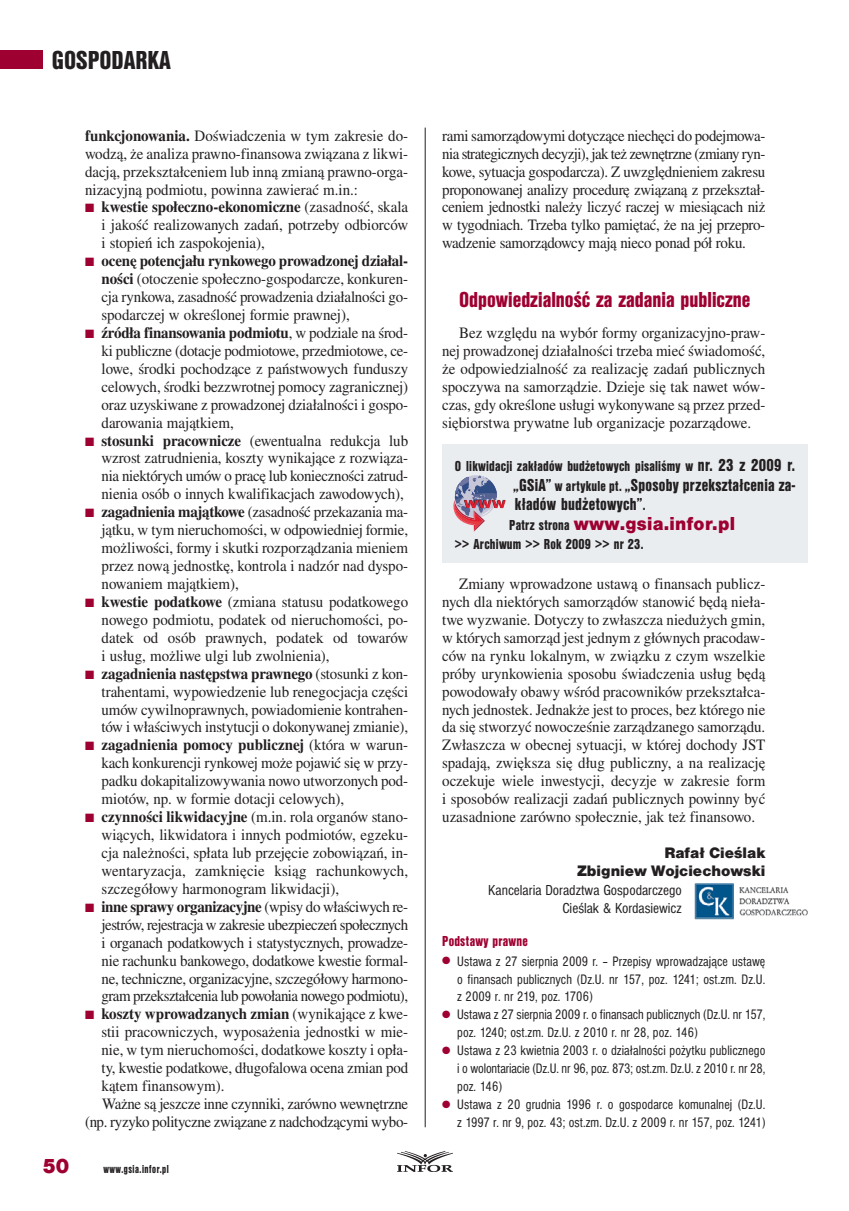
<style>
.page{position:relative;width:849px;height:1211px;background:#fff}
.page>*{position:absolute;margin:0;border:0;box-sizing:border-box;transform-origin:0 0}
.t1{font:27px "Nimbus San DEE Blac Cond";color:#231f20}
.t2{font:22.5px "Nimbus San DEE Blac Cond";color:#9e0031}
.t3{font:21px "Nimbus San DEE Blac";color:#9e0031;scale:.95 1}
.t4{font:19.5px "Nimbus San DEE Blac";letter-spacing:.015em;color:#9e0031;scale:.95 1}
.t5{font:18px/19.5px "Nimbus San DEE Blac Cond";letter-spacing:.015em;color:#231f20;scale:.95 1}
.t6{font:15.75px/18px "Nimbus Rom No 9 LEE";letter-spacing:-.005em;color:#231f20;text-align:justify;scale:.95 1}
.t7{font:500 15.75px "Nimbus Rom No 9 LEE";color:#231f20;scale:.95 1}
.t8{font:15.75px/18px "Nimbus San DEE Blac";color:#231f20;text-align:right}
.t9{font:15px "Nimbus San DEE Blac Cond";letter-spacing:.015em;color:#231f20;scale:.95 1}
.t10{font:condensed 15px/17.9px "Nimbus San DEE";color:#231f20;text-align:right}
.t11{font:15px "Nimbus San DEE Blac Cond";letter-spacing:.015em;color:#9e0031;scale:.95 1}
.t12{font:condensed 14.25px/18px "Nimbus San DEE";letter-spacing:.005em;color:#231f20;text-align:justify;scale:.95 1}
.t13{font:12px "Nimbus San DEE Blac Cond";letter-spacing:.05em;color:#231f20;scale:.85 1}
.s1{font-weight:500}
.s2{color:#9e0031}
.s3{font-weight:400}
.s4{font-size:18px}
.s5{font-size:15px}
.s6{font-family:"Nimbus San DEE Blac Cond";font-size:15px;color:#231f20}
</style>
<div class="page">
<img style="left:398px;top:1151px;width:55px;height:20px">
<hr style="left:425px;top:128px;width:1px;height:999px;background:#231f20">
<div style="left:0;top:51px;width:43px;height:18px;background:#9e0031"></div>
<div style="left:442px;top:444px;width:366px;height:118px;background:#e9edf0"></div>
<svg style="left:453px;top:475px;width:53px;height:56px"></svg>
<img style="left:694px;top:883px;width:114px;height:37px">
<h1 class="t1" style="left:52px;top:50px;width:121px">GOSPODARKA</h1>
<p class="t6" style="left:85px;top:128px;width:342px"><span class="s1">funkcjonowania.</span> Doświadczenia w tym zakresie do&shy;wodzą, że analiza prawno-finansowa związana z likwi&shy;dacją, przekształceniem lub inną zmianą prawno-orga&shy;nizacyjną podmiotu, powinna zawierać m.in.:</p>
<p class="t6" style="left:102px;top:199px;width:324px;text-indent:-16px"><span class="s2">■</span> <span class="s1">kwestie społeczno-ekonomiczne</span> (zasadność, skala i jakość realizowanych zadań, potrzeby odbiorców i stopień ich zaspokojenia),</p>
<p class="t6" style="left:102px;top:253px;width:324px;text-indent:-16px"><span class="s2">■</span> <span class="s1">ocenę potencjału rynkowego prowadzonej działal&shy;ności</span> (otoczenie społeczno-gospodarcze, konkuren&shy;cja rynkowa, zasadność prowadzenia działalności go&shy;spodarczej w określonej formie prawnej),</p>
<p class="t6" style="left:102px;top:325px;width:324px;text-indent:-16px"><span class="s2">■</span> <span class="s1">źródła finansowania podmiotu</span>, w podziale na środ&shy;ki publiczne (dotacje podmiotowe, przedmiotowe, ce&shy;lowe, środki pochodzące z państwowych funduszy celowych, środki bezzwrotnej pomocy zagranicznej) oraz uzyskiwane z prowadzonej działalności i gospo&shy;darowania majątkiem,</p>
<p class="t6" style="left:102px;top:432px;width:324px;text-indent:-16px"><span class="s2">■</span> <span class="s1">stosunki pracownicze</span> (ewentualna redukcja lub wzrost zatrudnienia, koszty wynikające z rozwiąza&shy;nia niektórych umów o pracę lub konieczności zatrud&shy;nienia osób o innych kwalifikacjach zawodowych),</p>
<p class="t6" style="left:102px;top:504px;width:324px;text-indent:-16px"><span class="s2">■</span> <span class="s1">zagadnienia majątkowe</span> (zasadność przekazania ma&shy;jątku, w tym nieruchomości, w odpowiedniej formie, możliwości, formy i skutki rozporządzania mieniem przez nową jednostkę, kontrola i nadzór nad dyspo&shy;nowaniem majątkiem),</p>
<p class="t6" style="left:102px;top:594px;width:324px;text-indent:-16px"><span class="s2">■</span> <span class="s1">kwestie podatkowe</span> (zmiana statusu podatkowego nowego podmiotu, podatek od nieruchomości, po&shy;datek od osób prawnych, podatek od towarów i usług, możliwe ulgi lub zwolnienia),</p>
<p class="t6" style="left:102px;top:666px;width:324px;text-indent:-16px"><span class="s2">■</span> <span class="s1">zagadnienia następstwa prawnego</span> (stosunki z kon&shy;trahentami, wypowiedzenie lub renegocjacja części umów cywilnoprawnych, powiadomienie kontrahen&shy;tów i właściwych instytucji o dokonywanej zmianie),</p>
<p class="t6" style="left:102px;top:737px;width:324px;text-indent:-16px"><span class="s2">■</span> <span class="s1">zagadnienia pomocy publicznej</span> (która w warun&shy;kach konkurencji rynkowej może pojawić się w przy&shy;padku dokapitalizowywania nowo utworzonych pod&shy;miotów, np. w formie dotacji celowych),</p>
<p class="t6" style="left:102px;top:809px;width:324px;text-indent:-16px"><span class="s2">■</span> <span class="s1">czynności likwidacyjne</span> (m.in. rola organów stano&shy;wiących, likwidatora i innych podmiotów, egzeku&shy;cja należności, spłata lub przejęcie zobowiązań, in&shy;wentaryzacja, zamknięcie ksiąg rachunkowych, szczegółowy harmonogram likwidacji),</p>
<p class="t6" style="left:102px;top:899px;width:324px;text-indent:-16px"><span class="s2">■</span> <span class="s1">inne sprawy organizacyjne</span> (wpisy do właściwych re&shy;jestrów, rejestracja w zakresie ubezpieczeń społecznych i organach podatkowych i statystycznych, prowadze&shy;nie rachunku bankowego, dodatkowe kwestie formal&shy;ne, techniczne, organizacyjne, szczegółowy harmono&shy;gram przekształcenia lub powołania nowego podmiotu),</p>
<p class="t7" style="left:85px;top:1008px;width:342px"><span class="s2">■</span> koszty wprowadzanych zmian <span class="s3">(wynikające z kwe-</span></p>
<p class="t6" style="left:102px;top:1024px;width:324px">stii pracowniczych, wyposażenia jednostki w mie-</p>
<p class="t6" style="left:102px;top:1042px;width:324px">nie, w tym nieruchomości, dodatkowe koszty i opła-</p>
<p class="t6" style="left:102px;top:1060px;width:324px">ty, kwestie podatkowe, długofalowa ocena zmian pod</p>
<p class="t6" style="left:102px;top:1078px;width:131px">kątem finansowym).</p>
<p class="t6" style="left:102px;top:1096px;width:324px">Ważne są jeszcze inne czynniki, zarówno wewnętrzne</p>
<p class="t6" style="left:85px;top:1114px;width:342px">(np. ryzyko polityczne związane z nadchodzącymi wybo-</p>
<h3 class="t3" style="left:43px;top:1158px;width:30px">50</h3>
<p class="t13" style="left:103px;top:1164px;width:78px">www.gsia.infor.pl</p>
<p class="t6" style="left:442px;top:128px;width:342px">rami samorządowymi dotyczące niechęci do podejmowa&shy;nia strategicznych decyzji), jak też zewnętrzne (zmiany ryn&shy;kowe, sytuacja gospodarcza). Z uwzględnieniem zakresu proponowanej analizy procedurę związaną z przekształ&shy;ceniem jednostki należy liczyć raczej w miesiącach niż w tygodniach. Trzeba tylko pamiętać, że na jej przepro&shy;wadzenie samorządowcy mają nieco ponad pół roku.</p>
<h2 class="t2" style="left:459px;top:291px;width:293px">Odpowiedzialność za zadania publiczne</h2>
<p class="t6" style="left:442px;top:325px;width:342px;text-indent:17px">Bez względu na wybór formy organizacyjno-praw&shy;nej prowadzonej działalności trzeba mieć świadomość, że odpowiedzialność za realizację zadań publicznych spoczywa na samorządzie. Dzieje się tak nawet wów&shy;czas, gdy określone usługi wykonywane są przez przed&shy;siębiorstwa prywatne lub organizacje pozarządowe.</p>
<p class="t9" style="left:455px;top:460px;width:360px">O likwidacji zakładów budżetowych pisaliśmy w <span class="s4">nr. 23 z 2009 r.</span></p>
<p class="t5" style="left:513px;top:475px;width:298px">„GSiA” <span class="s5">w artykule pt.</span> „Sposoby przekształcenia za&shy;kładów budżetowych”<span class="s5">.</span></p>
<p class="t4" style="left:509px;top:516px;width:239px"><span class="s6">Patrz strona</span> www.gsia.infor.pl</p>
<p class="t9" style="left:455px;top:538px;width:200px">&gt;&gt; Archiwum &gt;&gt; Rok 2009 &gt;&gt; nr 23.</p>
<p class="t6" style="left:442px;top:576px;width:342px;text-indent:17px">Zmiany wprowadzone ustawą o finansach publicz&shy;nych dla niektórych samorządów stanowić będą nieła&shy;twe wyzwanie. Dotyczy to zwłaszcza niedużych gmin, w których samorząd jest jednym z głównych pracodaw&shy;ców na rynku lokalnym, w związku z czym wszelkie próby urynkowienia sposobu świadczenia usług będą powodowały obawy wśród pracowników przekształca&shy;nych jednostek. Jednakże jest to proces, bez którego nie da się stworzyć nowocześnie zarządzanego samorządu.<br>Zwłaszcza w obecnej sytuacji, w której dochody JST spadają, zwiększa się dług publiczny, a na realizację oczekuje wiele inwestycji, decyzje w zakresie form i sposobów realizacji zadań publicznych powinny być uzasadnione zarówno społecznie, jak też finansowo.</p>
<p class="t8" style="left:577px;top:845px;width:190px">Rafał Cieślak<br>Zbigniew Wojciechowski</p>
<p class="t10" style="left:488px;top:882px;width:195px">Kancelaria Doradztwa Gospodarczego<br>Cieślak &amp; Kordasiewicz</p>
<p class="t11" style="left:442px;top:935px;width:92px">Podstawy prawne</p>
<p class="t12" style="left:457px;top:953px;width:326px;text-indent:-15px"><span class="s2">●</span> Ustawa z 27 sierpnia 2009 r. – Przepisy wprowadzające ustawę o finansach publicznych (Dz.U. nr 157, poz. 1241; ost.zm. Dz.U. z 2009 r. nr 219, poz. 1706)</p>
<p class="t12" style="left:457px;top:1006px;width:326px;text-indent:-15px"><span class="s2">●</span> Ustawa z 27 sierpnia 2009 r. o finansach publicznych (Dz.U. nr 157, poz. 1240; ost.zm. Dz.U. z 2010 r. nr 28, poz. 146)</p>
<p class="t12" style="left:457px;top:1042px;width:326px;text-indent:-15px"><span class="s2">●</span> Ustawa z 23 kwietnia 2003 r. o działalności pożytku publicznego i o wolontariacie (Dz.U. nr 96, poz. 873; ost.zm. Dz.U. z 2010 r. nr 28, poz. 146)</p>
<p class="t12" style="left:442px;top:1096px;width:342px;text-align:right"><span class="s2">●</span> Ustawa z 20 grudnia 1996 r. o gospodarce komunalnej (Dz.U. z 1997 r. nr 9, poz. 43; ost.zm. Dz.U. z 2009 r. nr 157, poz. 1241)</p>
</div>
